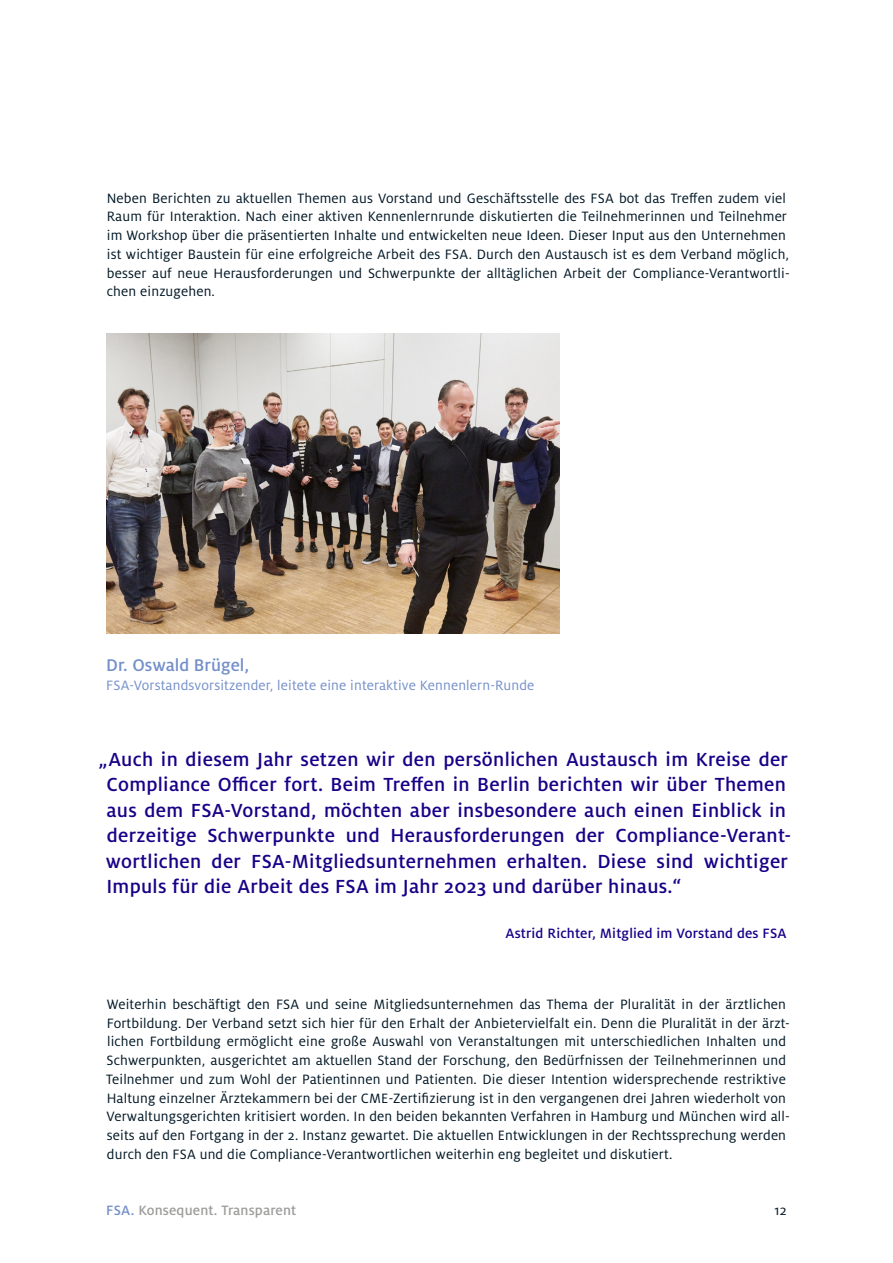
<style>
.page{position:relative;width:893px;height:1263px;background:#fff}
.page>*{position:absolute;margin:0;border:0;box-sizing:border-box;transform-origin:0 0}
.t1{font:500 21px/25.5px "Milo Pro";letter-spacing:.015em;color:#190087}
.t2{font:500 18.75px "Milo Pro";color:#748fc9}
.t3{font:15px/18.8px "Milo Pro";letter-spacing:.01em;color:#001725}
.t4{font:15px "Milo Pro";letter-spacing:.01em;color:#748fc9}
.t5{font:500 15px "Milo Pro";letter-spacing:.01em;color:#190087}
.t6{font:500 15px "Milo Pro";letter-spacing:.01em;color:#9d9d9c}
.s1{color:#748fc9}
</style>
<div class="page">
<img style="left:106px;top:334px;width:454px;height:300px">
<p class="t3" style="left:107px;top:189px;width:684px">Neben Berichten zu aktuellen Themen aus Vorstand und Geschäftsstelle des FSA bot das Treffen zudem viel Raum für Interaktion. Nach einer aktiven Kennenlernrunde diskutierten die Teilnehmerinnen und Teilnehmer im Workshop über die präsentierten Inhalte und entwickelten neue Ideen. Dieser Input aus den Unternehmen ist wichtiger Baustein für eine erfolgreiche Arbeit des FSA. Durch den Austausch ist es dem Verband möglich, besser auf neue Herausforderungen und Schwerpunkte der alltäglichen Arbeit der Compliance-Verantwortli&shy;chen einzugehen.</p>
<p class="t2" style="left:106px;top:655px;width:144px">Dr. Oswald Brügel,</p>
<p class="t4" style="left:106px;top:677px;width:430px">FSA-Vorstandsvorsitzender, leitete eine interaktive Kennenlern-Runde</p>
<p class="t1" style="left:106px;top:747px;width:687px;text-indent:-7px">„Auch in diesem Jahr setzen wir den persönlichen Austausch im Kreise der Compliance Officer fort. Beim Treffen in Berlin berichten wir über Themen aus dem FSA-Vorstand, möchten aber insbesondere auch einen Einblick in derzeitige Schwerpunkte und Herausforderungen der Compliance-Verant&shy;wortlichen der FSA-Mitgliedsunternehmen erhalten. Diese sind wichtiger Impuls für die Arbeit des FSA im Jahr 2023 und darüber hinaus.“</p>
<p class="t5" style="left:505px;top:925px;width:283px">Astrid Richter, Mitglied im Vorstand des FSA</p>
<p class="t3" style="left:106px;top:995px;width:685px">Weiterhin beschäftigt den FSA und seine Mitgliedsunternehmen das Thema der Pluralität in der ärztlichen Fortbildung. Der Verband setzt sich hier für den Erhalt der Anbietervielfalt ein. Denn die Pluralität in der ärzt&shy;lichen Fortbildung ermöglicht eine große Auswahl von Veranstaltungen mit unterschiedlichen Inhalten und Schwerpunkten, ausgerichtet am aktuellen Stand der Forschung, den Bedürfnissen der Teilnehmerinnen und Teilnehmer und zum Wohl der Patientinnen und Patienten. Die dieser Intention widersprechende restriktive Haltung einzelner Ärztekammern bei der CME-Zertifizierung ist in den vergangenen drei Jahren wiederholt von Verwaltungsgerichten kritisiert worden. In den beiden bekannten Verfahren in Hamburg und München wird all&shy;seits auf den Fortgang in der 2. Instanz gewartet. Die aktuellen Entwicklungen in der Rechtssprechung werden durch den FSA und die Compliance-Verantwortlichen weiterhin eng begleitet und diskutiert.</p>
<p class="t6" style="left:106px;top:1202px;width:192px"><span class="s1">FSA.</span> Konsequent. Transparent</p>
<p class="t3" style="left:774px;top:1201px;width:14px">12</p>
</div>
